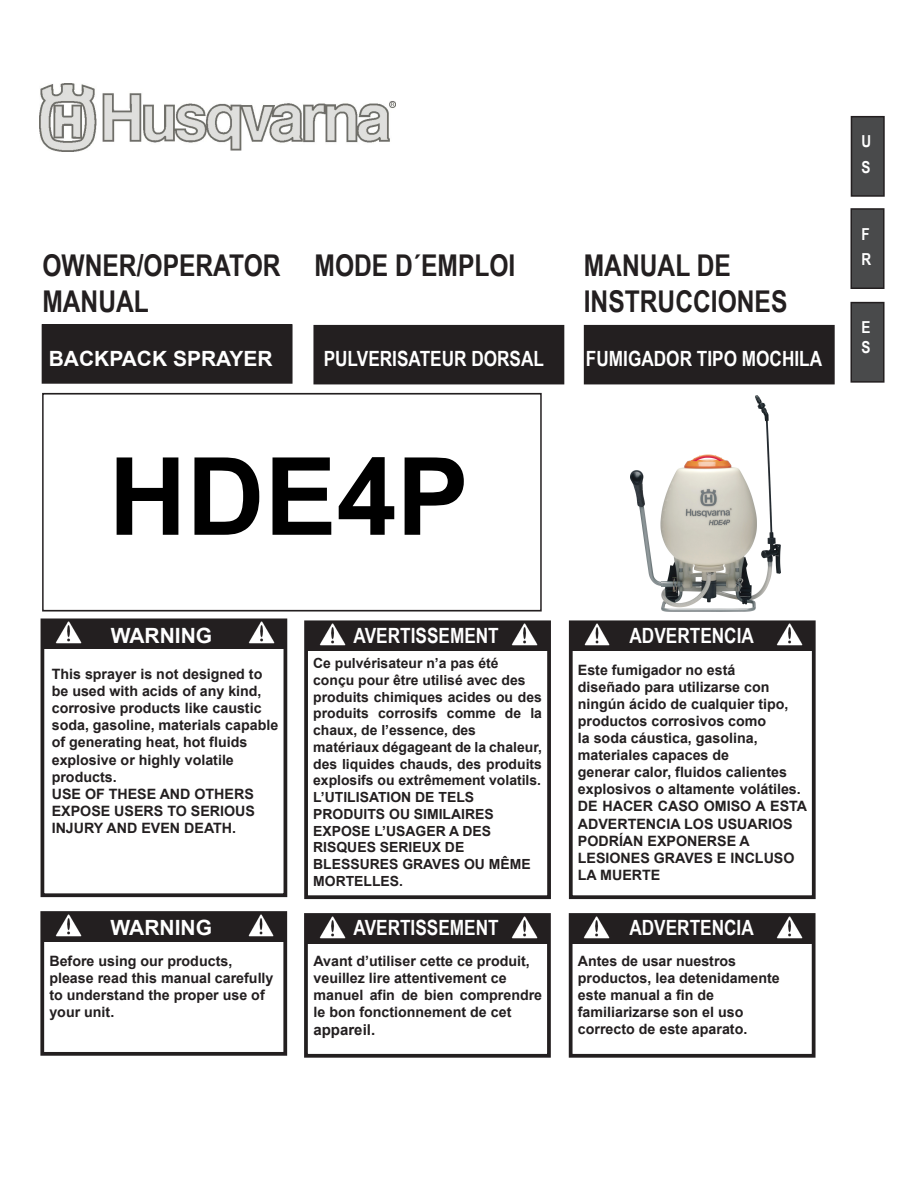
<style>
.page{position:relative;width:918px;height:1188px;background:#fff}
.page>*{position:absolute;margin:0;border:0;box-sizing:border-box;transform-origin:0 0}
.t1{font:700 108px "Arial";color:#000}
.t2{font:700 30px "Arial Narrow";color:#231f20}
.t3{font:700 21px "Arial Narrow";color:#fff}
.t4{font:700 21px "Arial";color:#fff}
.t5{font:700 16.5px "Arial Narrow";color:#fff}
.t6{font:700 15px "Arial";color:#231f20}
.t7{font:700 14.25px/17.1px "Arial";color:#231f20}
.t8{font:700 13.95px/16.8px "Arial";color:#231f20}
</style>
<div class="page">
<div style="left:42px;top:325px;width:250px;height:58px;background:#231f20"></div>
<div style="left:42px;top:324px;width:251px;height:60px;border:2px solid #231f20"></div>
<div style="left:314px;top:326px;width:250px;height:58px;background:#231f20"></div>
<div style="left:313px;top:325px;width:251px;height:59px;border:2px solid #231f20"></div>
<div style="left:585px;top:326px;width:249px;height:58px;background:#231f20"></div>
<div style="left:584px;top:325px;width:251px;height:59px;border:2px solid #231f20"></div>
<div style="left:851px;top:117px;width:33px;height:79px;background:#494a4b"></div>
<div style="left:851px;top:116px;width:34px;height:81px;border:2px solid #231f20"></div>
<div style="left:851px;top:209px;width:33px;height:79px;background:#494a4b"></div>
<div style="left:851px;top:208px;width:34px;height:81px;border:2px solid #231f20"></div>
<div style="left:851px;top:303px;width:33px;height:79px;background:#494a4b"></div>
<div style="left:851px;top:302px;width:34px;height:81px;border:2px solid #231f20"></div>
<div style="left:41px;top:618px;width:246px;height:279px;border:4px solid #231f20"></div>
<div style="left:42px;top:620px;width:243px;height:29px;background:#231f20"></div>
<img style="left:52px;top:619px;width:30px;height:25px">
<img style="left:244px;top:618px;width:31px;height:26px">
<div style="left:304px;top:620px;width:247px;height:279px;border:4px solid #231f20"></div>
<div style="left:306px;top:622px;width:243px;height:29px;background:#231f20"></div>
<img style="left:315px;top:621px;width:31px;height:25px">
<img style="left:508px;top:620px;width:31px;height:26px">
<div style="left:569px;top:620px;width:247px;height:279px;border:4px solid #231f20"></div>
<div style="left:571px;top:622px;width:243px;height:29px;background:#231f20"></div>
<img style="left:580px;top:621px;width:31px;height:25px">
<img style="left:773px;top:620px;width:30px;height:26px">
<div style="left:40px;top:911px;width:247px;height:145px;border:4px solid #231f20"></div>
<div style="left:42px;top:913px;width:243px;height:28px;background:#231f20"></div>
<img style="left:52px;top:911px;width:30px;height:26px">
<img style="left:244px;top:911px;width:31px;height:26px">
<div style="left:304px;top:913px;width:247px;height:145px;border:4px solid #231f20"></div>
<div style="left:306px;top:915px;width:243px;height:28px;background:#231f20"></div>
<img style="left:315px;top:913px;width:31px;height:26px">
<img style="left:508px;top:913px;width:31px;height:26px">
<div style="left:569px;top:913px;width:247px;height:145px;border:4px solid #231f20"></div>
<div style="left:571px;top:915px;width:243px;height:28px;background:#231f20"></div>
<img style="left:580px;top:913px;width:31px;height:26px">
<img style="left:773px;top:913px;width:30px;height:26px">
<img style="left:40px;top:83px;width:356px;height:68px">
<div style="left:42px;top:393px;width:500px;height:218px;border:2px solid #231f20"></div>
<img style="left:630px;top:396px;width:151px;height:215px">
<p class="t2" style="left:42px;top:243px;width:240px">OWNER/OPERATOR</p>
<p class="t2" style="left:42px;top:279px;width:108px">MANUAL</p>
<p class="t2" style="left:315px;top:243px;width:202px">MODE D´EMPLOI</p>
<p class="t2" style="left:584px;top:243px;width:149px">MANUAL DE</p>
<p class="t2" style="left:584px;top:279px;width:205px">INSTRUCCIONES</p>
<p class="t4" style="left:49px;top:345px;width:226px">BACKPACK SPRAYER</p>
<p class="t3" style="left:324px;top:342px;width:222px">PULVERISATEUR DORSAL</p>
<p class="t3" style="left:586px;top:342px;width:238px">FUMIGADOR TIPO MOCHILA</p>
<h1 class="t1" style="left:109px;top:425px;width:362px">HDE4P</h1>
<p class="t4" style="left:111px;top:621px;width:103px">WARNING</p>
<p class="t3" style="left:354px;top:619px;width:147px">AVERTISSEMENT</p>
<p class="t3" style="left:630px;top:619px;width:126px">ADVERTENCIA</p>
<p class="t7" style="left:52px;top:666px;width:212px">This sprayer is not designed to be used with acids of any kind,</p>
<p class="t7" style="left:52px;top:700px;width:211px">corrosive products like caustic</p>
<p class="t7" style="left:52px;top:717px;width:228px">soda, gasoline, materials capable</p>
<p class="t7" style="left:52px;top:734px;width:197px">of generating heat, hot fluids</p>
<p class="t7" style="left:52px;top:751px;width:184px">explosive or highly volatile</p>
<p class="t7" style="left:52px;top:769px;width:66px">products.</p>
<p class="t7" style="left:52px;top:786px;width:204px">USE OF THESE AND OTHERS</p>
<p class="t7" style="left:52px;top:803px;width:205px">EXPOSE USERS TO SERIOUS</p>
<p class="t7" style="left:52px;top:820px;width:186px">INJURY AND EVEN DEATH.</p>
<p class="t8" style="left:313px;top:655px;width:187px">Ce pulvérisateur n’a pas été</p>
<p class="t8" style="left:313px;top:672px;width:214px">conçu pour être utilisé avec des</p>
<p class="t8" style="left:313px;top:689px;width:230px">produits chimiques acides ou des produits corrosifs comme de la chaux, de l’essence, des matériaux dégageant de la chaleur, des liquides chauds, des produits explosifs ou extrêmement volatils.</p>
<p class="t8" style="left:313px;top:789px;width:162px">L’UTILISATION DE TELS</p>
<p class="t8" style="left:313px;top:806px;width:182px">PRODUITS OU SIMILAIRES</p>
<p class="t8" style="left:313px;top:823px;width:180px">EXPOSE L’USAGER A DES</p>
<p class="t8" style="left:313px;top:839px;width:153px">RISQUES SERIEUX DE</p>
<p class="t8" style="left:313px;top:856px;width:219px">BLESSURES GRAVES OU MÊME</p>
<p class="t8" style="left:313px;top:873px;width:91px">MORTELLES.</p>
<p class="t7" style="left:578px;top:662px;width:159px">Este fumigador no está</p>
<p class="t7" style="left:578px;top:679px;width:212px">diseñado para utilizarse con ningún ácido de cualquier tipo, productos corrosivos como<br>la soda cáustica, gasolina, materiales capaces de<br>generar calor, fluidos calientes</p>
<p class="t7" style="left:578px;top:781px;width:224px">explosivos o altamente volátiles.</p>
<p class="t7" style="left:578px;top:798px;width:231px">DE HACER CASO OMISO A ESTA<br>ADVERTENCIA LOS USUARIOS</p>
<p class="t7" style="left:578px;top:833px;width:174px">PODRÍAN EXPONERSE A</p>
<p class="t7" style="left:578px;top:850px;width:218px">LESIONES GRAVES E INCLUSO</p>
<p class="t7" style="left:578px;top:867px;width:84px">LA MUERTE</p>
<p class="t4" style="left:111px;top:914px;width:103px">WARNING</p>
<p class="t3" style="left:354px;top:912px;width:147px">AVERTISSEMENT</p>
<p class="t3" style="left:629px;top:912px;width:126px">ADVERTENCIA</p>
<p class="t7" style="left:49px;top:953px;width:184px">Before using our products,</p>
<p class="t7" style="left:49px;top:970px;width:226px">please read this manual carefully</p>
<p class="t7" style="left:49px;top:987px;width:217px">to understand the proper use of</p>
<p class="t7" style="left:49px;top:1004px;width:66px">your unit.</p>
<p class="t7" style="left:313px;top:953px;width:218px">Avant d’utiliser cette ce produit,</p>
<p class="t7" style="left:313px;top:970px;width:195px">veuillez lire attentivement ce</p>
<p class="t7" style="left:313px;top:987px;width:230px">manuel afin de bien comprendre le bon fonctionnement de cet</p>
<p class="t6" style="left:313px;top:1020px;width:63px">appareil.</p>
<p class="t7" style="left:578px;top:953px;width:160px">Antes de usar nuestros</p>
<p class="t7" style="left:578px;top:970px;width:203px">productos, lea detenidamente este manual a fin de</p>
<p class="t7" style="left:578px;top:1004px;width:167px">familiarizarse son el uso</p>
<p class="t7" style="left:578px;top:1021px;width:171px">correcto de este aparato.</p>
<p class="t5" style="left:862px;top:129px;width:11px">U</p>
<p class="t5" style="left:862px;top:154px;width:11px">S</p>
<p class="t5" style="left:861px;top:221px;width:10px">F</p>
<p class="t5" style="left:861px;top:246px;width:11px">R</p>
<p class="t5" style="left:861px;top:315px;width:11px">E</p>
<p class="t5" style="left:861px;top:335px;width:11px">S</p>
</div>
